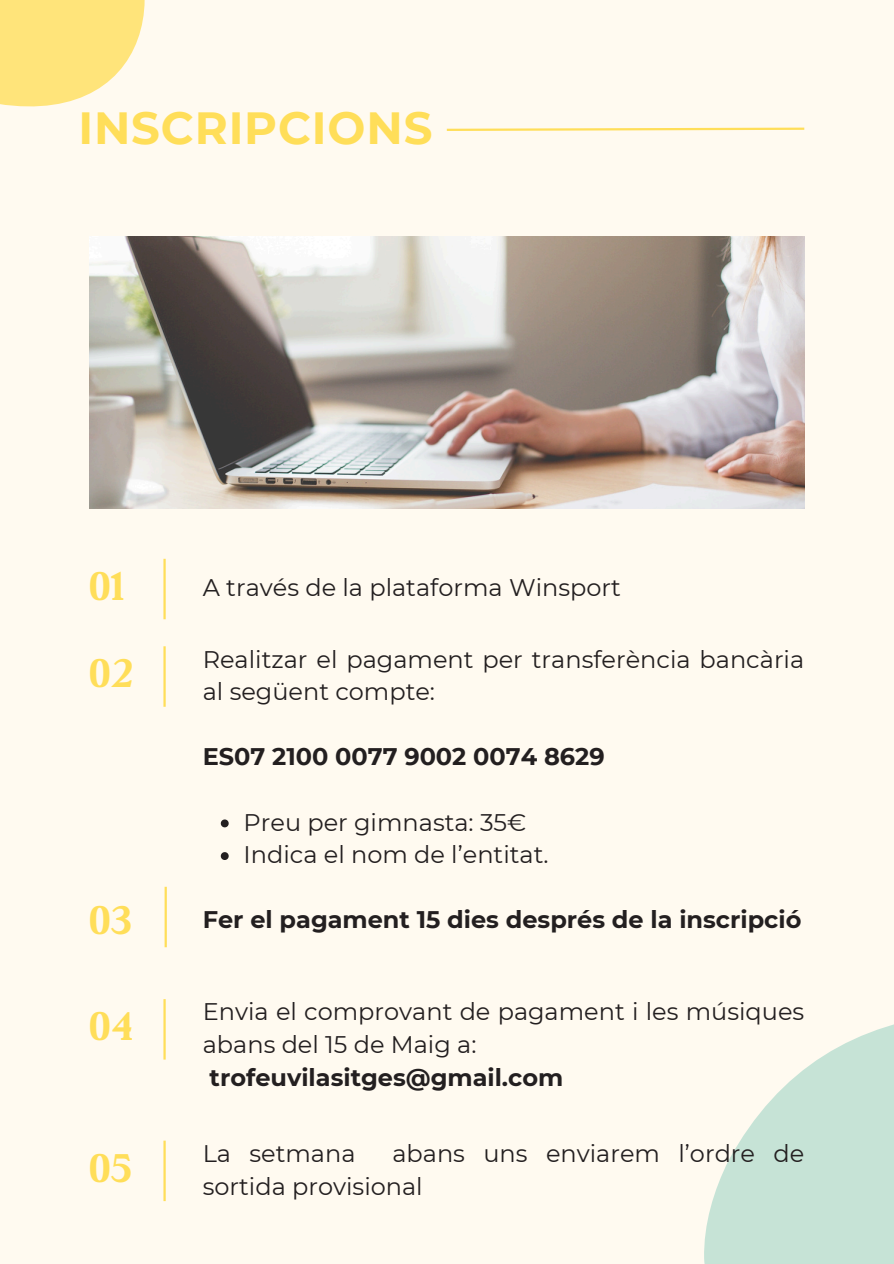
<style>
.page{position:relative;width:894px;height:1264px;background:#fff}
.page>*{position:absolute;margin:0;border:0;box-sizing:border-box;transform-origin:0 0}
.t1{font:700 45px "Montserrat";letter-spacing:.02em;color:#ffde59}
.t2{font:700 45px "Boston Angel";letter-spacing:.02em;color:#ffde59}
.t3{font:24px/32.7px "Montserrat";color:#231f20}
.t4{font:700 24px "Montserrat";color:#231f20}
</style>
<div class="page">
<div style="left:0;top:0;width:893px;height:1263px;background:#fffaf0"></div>
<svg style="left:704px;top:1025px;width:189px;height:238px;fill:#c6e3d6"></svg>
<svg style="left:446px;top:127px;width:359px;height:4px"></svg>
<img style="left:89px;top:236px;width:715px;height:273px">
<hr style="left:163px;top:559px;width:3px;height:60px;background:#ffde59">
<hr style="left:163px;top:646px;width:3px;height:60px;background:#ffde59">
<svg style="left:221px;top:819px;width:7px;height:8px"></svg>
<svg style="left:221px;top:852px;width:7px;height:8px"></svg>
<hr style="left:164px;top:886px;width:3px;height:61px;background:#ffde59">
<hr style="left:163px;top:999px;width:3px;height:60px;background:#ffde59">
<hr style="left:163px;top:1140px;width:3px;height:61px;background:#ffde59">
<svg style="left:0;top:0;width:145px;height:107px"></svg>
<h1 class="t1" style="left:78px;top:100px;width:355px">INSCRIPCIONS</h1>
<p class="t2" style="left:89px;top:558px;width:36px">01</p>
<p class="t3" style="left:203px;top:571px;width:419px">A través de la plataforma Winsport</p>
<p class="t2" style="left:89px;top:646px;width:44px">02</p>
<p class="t3" style="left:203px;top:642px;width:602px">Realitzar el pagament per transferència bancària al següent compte:</p>
<p class="t4" style="left:203px;top:742px;width:403px">ES07 2100 0077 9002 0074 8629</p>
<p class="t2" style="left:89px;top:893px;width:44px">03</p>
<p class="t2" style="left:89px;top:998px;width:44px">04</p>
<p class="t2" style="left:89px;top:1140px;width:43px">05</p>
<p class="t3" style="left:243px;top:805px;width:284px">Preu per gimnasta: 35€</p>
<p class="t3" style="left:243px;top:838px;width:306px">Indica el nom de l’entitat.</p>
<p class="t4" style="left:203px;top:904px;width:600px">Fer el pagament 15 dies després de la inscripció</p>
<p class="t3" style="left:203px;top:995px;width:602px">Envia el comprovant de pagament i les músiques abans del 15 de Maig a:</p>
<p class="t4" style="left:209px;top:1062px;width:355px">trofeuvilasitges@gmail.com</p>
<p class="t3" style="left:203px;top:1136px;width:602px;text-indent:189px">abans uns enviarem l’ordre de sortida provisional</p>
<p class="t3" style="left:203px;top:1136px;width:154px">La setmana</p>
</div>
